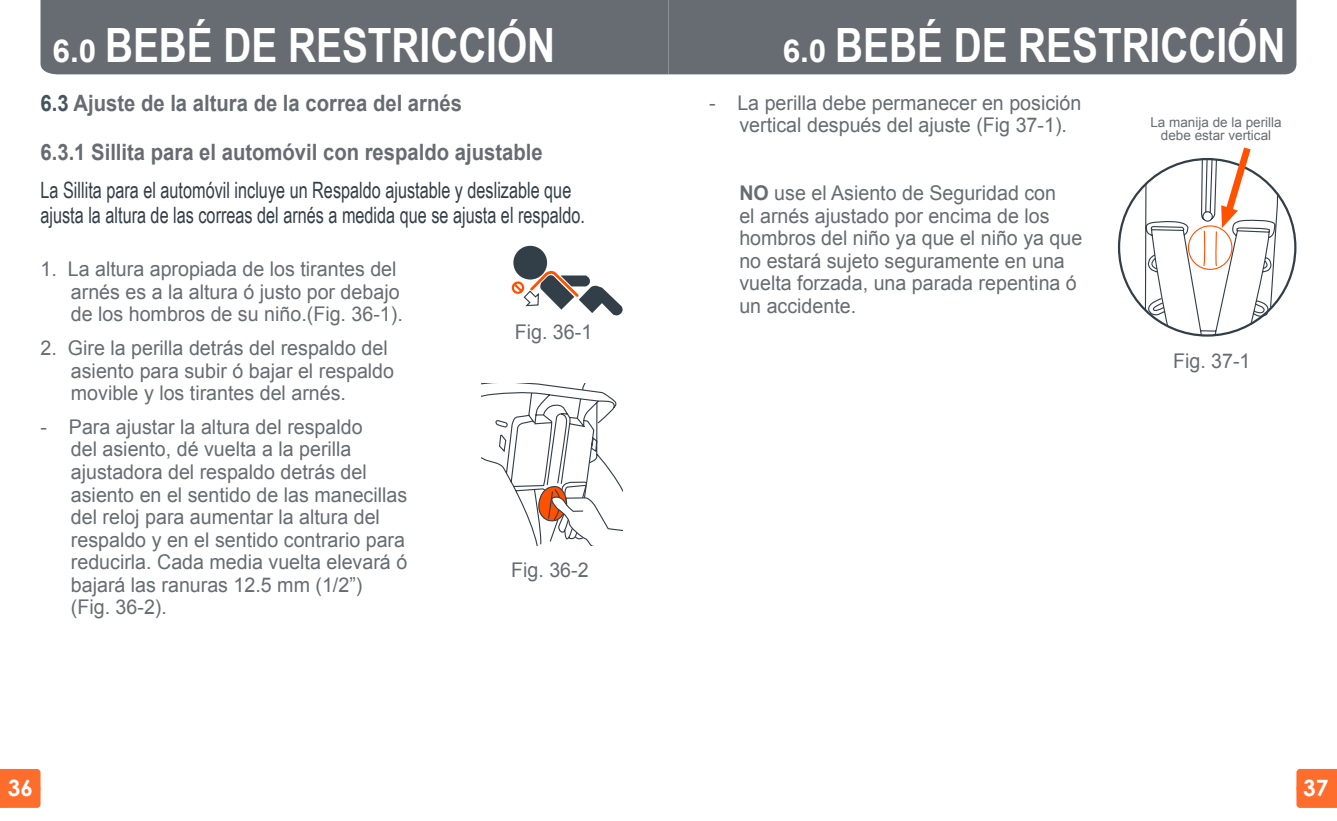
<style>
.page{position:relative;width:1337px;height:821px;background:#fff}
.page>*{position:absolute;margin:0;border:0;box-sizing:border-box;transform-origin:0 0}
.t1{font:700 47.25px "Arial Narrow";color:#fff}
.t2{font:22.5px/24.8px "Arial Narrow";color:#323e48;scale:.88 1}
.t3{font:700 22.5px/48.6px "Arial";color:#676c72;scale:.9 1}
.t4{font:700 22.5px "Century Gothic";color:#fff}
.t5{font:20.25px/22.5px "Arial";color:#676c72}
.t6{font:13.5px/13.5px "Arial";color:#676c72;text-align:center}
.s1{font-family:"Arial";font-size:31.5px}
.s2{color:#45545e}
.s3{font-weight:700}
</style>
<div class="page">
<div style="left:668px;top:0;width:628px;height:74px;background:#676c72"></div>
<div style="left:40px;top:0;width:628px;height:74px;background:#676c72"></div>
<div style="left:0;top:769px;width:40px;height:38px;background:#ff6d2d"></div>
<div style="left:1296px;top:768px;width:40px;height:39px;background:#ff6d2d"></div>
<div style="left:513px;top:246px;width:34px;height:33px;background:#323e48;border-radius:50%"></div>
<svg style="left:511px;top:269px;width:112px;height:47px"></svg>
<svg style="left:482px;top:383px;width:140px;height:162px"></svg>
<svg style="left:1144px;top:147px;width:134px;height:190px"></svg>
<h1 class="t1" style="left:53px;top:9px;width:504px"><span class="s1">6.0</span> BEBÉ DE RESTRICCIÓN</h1>
<h1 class="t1" style="left:782px;top:9px;width:504px"><span class="s1">6.0</span> BEBÉ DE RESTRICCIÓN</h1>
<p class="t3" style="left:40px;top:80px;width:559px"><span class="s2">6.3</span> Ajuste de la altura de la correa del arnés<br>6.3.1 Sillita para el automóvil con respaldo ajustable</p>
<p class="t2" style="left:40px;top:177px;width:620px">La Sillita para el automóvil incluye un Respaldo ajustable y deslizable que ajusta la altura de las correas del arnés a medida que se ajusta el respaldo.</p>
<p class="t5" style="left:71px;top:258px;width:333px;text-indent:-30px">1. La altura apropiada de los tirantes del arnés es a la altura ó justo por debajo de los hombros de su niño.(Fig. 36-1).</p>
<p class="t5" style="left:71px;top:337px;width:325px;text-indent:-30px">2. Gire la perilla detrás del respaldo del asiento para subir ó bajar el respaldo movible y los tirantes del arnés.</p>
<p class="t5" style="left:71px;top:415px;width:338px;text-indent:-30px">- Para ajustar la altura del respaldo<br>del asiento, dé vuelta a la perilla ajustadora del respaldo detrás del asiento en el sentido de las manecillas del reloj para aumentar la altura del respaldo y en el sentido contrario para reducirla. Cada media vuelta elevará ó bajará las ranuras 12.5 mm (1/2”)<br>(Fig. 36-2).</p>
<p class="t5" style="left:739px;top:92px;width:343px;text-indent:-30px">- La perilla debe permanecer en posición vertical después del ajuste (Fig 37-1).</p>
<p class="t6" style="left:1150px;top:115px;width:133px">La manija de la perilla debe estar vertical</p>
<p class="t5" style="left:739px;top:182px;width:344px"><span class="s3">NO</span> use el Asiento de Seguridad con<br>el arnés ajustado por encima de los hombros del niño ya que el niño ya que no estará sujeto seguramente en una vuelta forzada, una parada repentina ó un accidente.</p>
<p class="t5" style="left:515px;top:321px;width:79px">Fig. 36-1</p>
<p class="t5" style="left:1173px;top:349px;width:79px">Fig. 37-1</p>
<p class="t5" style="left:511px;top:558px;width:79px">Fig. 36-2</p>
<p class="t4" style="left:8px;top:773px;width:27px">36</p>
<p class="t4" style="left:1303px;top:773px;width:27px">37</p>
</div>
